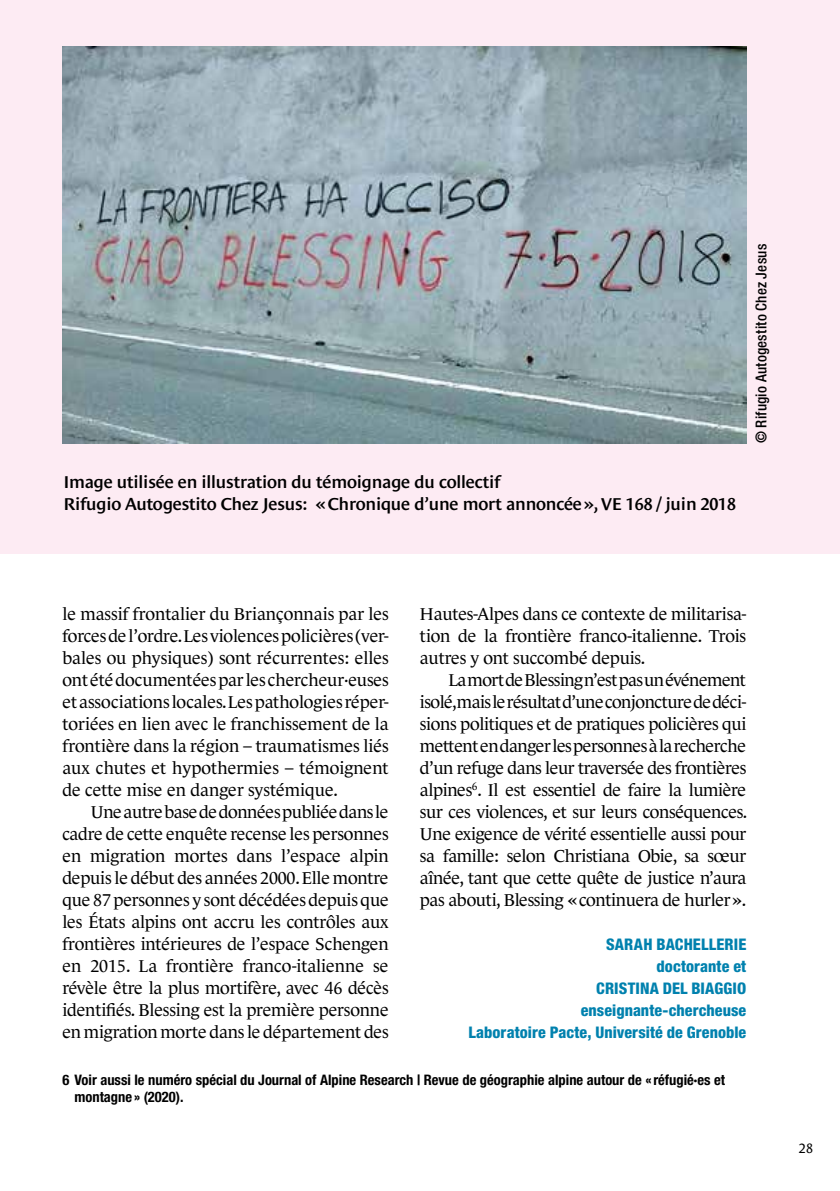
<style>
.page{position:relative;width:840px;height:1191px;background:#fff}
.page>*{position:absolute;margin:0;border:0;box-sizing:border-box;transform-origin:0 0}
.t1{font:17.6px/22px "Le Monde Journal";letter-spacing:-.01em;color:#000;text-align:justify}
.t2{font:600 17.6px/22px "Le Monde Sans";letter-spacing:-.01em;color:#000}
.t3{font:800 condensed 16px/22px "Helvetica Neue";letter-spacing:.005em;color:#0081ae;text-align:right}
.t4{font:500 condensed 15px "Helvetica Neue";letter-spacing:.015em;color:#000}
.t5{font:700 condensed 14.4px/16.6px "Helvetica Neue";color:#000}
.t6{font:13px "Le Monde Sans";color:#000}
</style>
<div class="page">
<div style="left:0;top:0;width:839px;height:553px;background:#fdebf3"></div>
<img style="left:62px;top:47px;width:684px;height:396px">
<p class="t2" style="left:63px;top:471px;width:673px">Image utilisée en illustration du témoignage du collectif<br>Rifugio Autogestito Chez Jesus: «Chronique d’une mort annoncée», VE 168 / juin 2018</p>
<p class="t4" style="left:751px;top:443px;width:201px;rotate:-90deg">© Rifugio Autogestito Chez Jesus</p>
<p class="t1" style="left:62px;top:603px;width:328px">le massif frontalier du Briançonnais par les forces de l’ordre. Les violences policières (ver&shy;bales ou physiques) sont récurrentes: elles ont été documentées par les chercheur·euses et associations locales. Les pathologies réper&shy;toriées en lien avec le franchissement de la frontière dans la région – traumatismes liés aux chutes et hypothermies – témoignent de cette mise en danger systémique.</p>
<p class="t1" style="left:62px;top:801px;width:328px;text-indent:28px">Une autre base de données publiée dans le cadre de cette enquête recense les personnes en migration mortes dans l’espace alpin depuis le début des années 2000. Elle montre que 87 personnes y sont décédées depuis que les États alpins ont accru les contrôles aux frontières intérieures de l’espace Schengen en 2015. La frontière franco-italienne se révèle être la plus mortifère, avec 46 décès identifiés. Blessing est la première personne en migration morte dans le département des</p>
<p class="t1" style="left:420px;top:603px;width:327px">Hautes-Alpes dans ce contexte de militarisa&shy;tion de la frontière franco-italienne. Trois autres y ont succombé depuis.</p>
<p class="t1" style="left:420px;top:669px;width:328px;text-indent:28px">La mort de Blessing n’est pas un événement isolé, mais le résultat d’une conjoncture de déci&shy;sions politiques et de pratiques policières qui mettent en danger les personnes à la recherche d’un refuge dans leur traversée des frontières alpines<sup>6</sup>. Il est essentiel de faire la lumière sur ces violences, et sur leurs conséquences.<br>Une exigence de vérité essentielle aussi pour sa famille: selon Christiana Obie, sa sœur aînée, tant que cette quête de justice n’aura pas abouti, Blessing «continuera de hurler».</p>
<p class="t3" style="left:468px;top:933px;width:279px">SARAH BACHELLERIE<br>doctorante et<br>CRISTINA DEL BIAGGIO enseignante-chercheuse<br>Laboratoire Pacte, Université de Grenoble</p>
<p class="t5" style="left:74px;top:1071px;width:651px;text-indent:-12px">6 Voir aussi le numéro spécial du Journal of Alpine Research | Revue de géographie alpine autour de « réfugié·es et montagne » (2020).</p>
<p class="t6" style="left:798px;top:1140px;width:16px">28</p>
</div>
